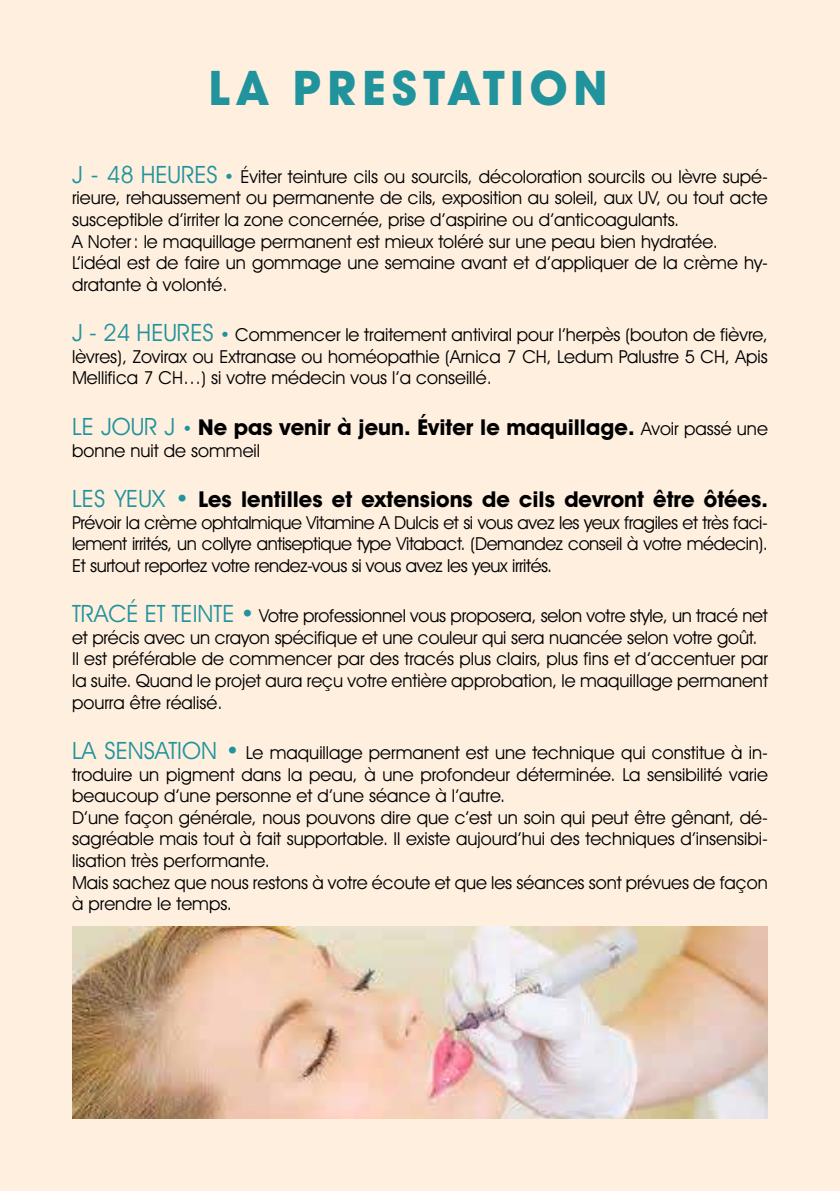
<style>
.page{position:relative;width:840px;height:1191px;background:#fff}
.page>*{position:absolute;margin:0;border:0;box-sizing:border-box;transform-origin:0 0}
.t1{font:700 48px "Avant Garde IT Cby BT";letter-spacing:.12em;color:#20939c}
.t2{font:700 22px "Avant Garde IT Cby BT";color:#000}
.t3{font:18px/21.6px "Avant Garde IT Cby BT";color:#000}
.s1{font-size:24px;color:#20939c}
.s2{color:#20939c}
.s3{font-weight:400;font-size:24px;color:#20939c}
.s4{font-weight:400;font-size:18px;color:#20939c}
.s5{font-weight:400;font-size:18px}
</style>
<div class="page">
<div style="left:0;top:0;width:839px;height:1191px;background:#feefdf"></div>
<img style="left:72px;top:926px;width:695px;height:193px">
<h1 class="t1" style="left:208px;top:59px;width:400px">LA PRESTATION</h1>
<p class="t3" style="left:72px;top:165px;width:697px"><span class="s1">J - 48 HEURES</span> <span class="s2">•</span> Éviter teinture cils ou sourcils, décoloration sourcils ou lèvre supé&shy;rieure, rehaussement ou permanente de cils, exposition au soleil, aux UV, ou tout acte susceptible d’irriter la zone concernée, prise d’aspirine ou d’anticoagulants.<br>A Noter: le maquillage permanent est mieux toléré sur une peau bien hydratée.<br>L’idéal est de faire un gommage une semaine avant et d’appliquer de la crème hy&shy;dratante à volonté.</p>
<p class="t3" style="left:72px;top:324px;width:697px;text-align:justify"><span class="s1">J - 24 HEURES</span> <span class="s2">•</span> Commencer le traitement antiviral pour l’herpès (bouton de fièvre, lèvres), Zovirax ou Extranase ou homéopathie (Arnica 7 CH, Ledum Palustre 5 CH, Apis Mellifica 7 CH…) si votre médecin vous l’a conseillé.</p>
<p class="t2" style="left:72px;top:414px;width:697px"><span class="s3">LE JOUR J</span> <span class="s4">•</span> Ne pas venir à jeun. Éviter le maquillage. <span class="s5">Avoir passé une</span></p>
<p class="t3" style="left:72px;top:439px;width:189px">bonne nuit de sommeil</p>
<p class="t2" style="left:72px;top:486px;width:697px"><span class="s3">LES YEUX •</span> Les lentilles et extensions de cils devront être ôtées.</p>
<p class="t3" style="left:72px;top:511px;width:697px;text-align:justify">Prévoir la crème ophtalmique Vitamine A Dulcis et si vous avez les yeux fragiles et très faci&shy;lement irrités, un collyre antiseptique type Vitabact. (Demandez conseil à votre médecin).<br>Et surtout reportez votre rendez-vous si vous avez les yeux irrités.</p>
<p class="t3" style="left:72px;top:605px;width:697px"><span class="s1">TRACÉ ET TEINTE •</span> Votre professionnel vous proposera, selon votre style, un tracé net et précis avec un crayon spécifique et une couleur qui sera nuancée selon votre goût.<br>Il est préférable de commencer par des tracés plus clairs, plus fins et d’accentuer par la suite. Quand le projet aura reçu votre entière approbation, le maquillage permanent pourra être réalisé.</p>
<p class="t3" style="left:72px;top:741px;width:697px"><span class="s1">LA SENSATION •</span> Le maquillage permanent est une technique qui constitue à in&shy;troduire un pigment dans la peau, à une profondeur déterminée. La sensibilité varie beaucoup d’une personne et d’une séance à l’autre.<br>D’une façon générale, nous pouvons dire que c’est un soin qui peut être gênant, dé&shy;sagréable mais tout à fait supportable. Il existe aujourd’hui des techniques d’insensibi&shy;lisation très performante.<br>Mais sachez que nous restons à votre écoute et que les séances sont prévues de façon à prendre le temps.</p>
</div>
